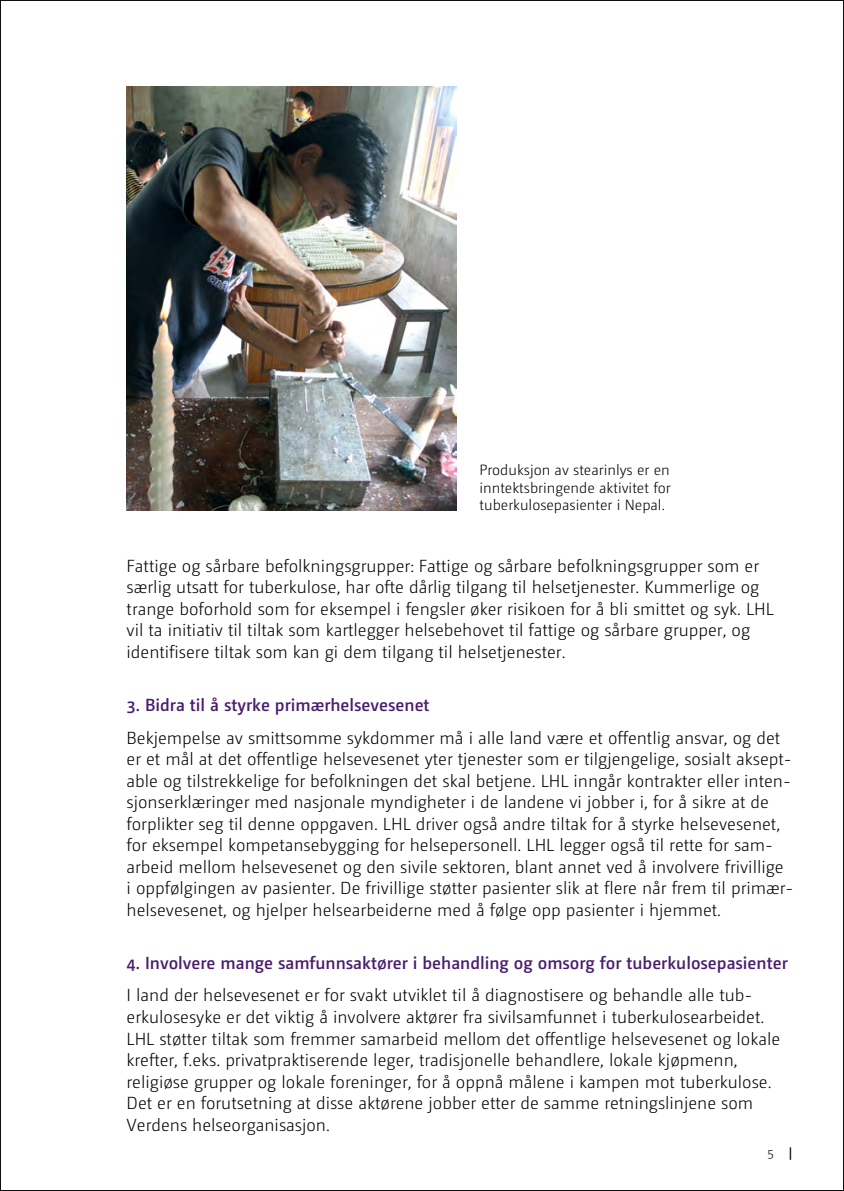
<style>
.page{position:relative;width:844px;height:1191px;background:#fff}
.page>*{position:absolute;margin:0;border:0;box-sizing:border-box;transform-origin:0 0}
.t1{font:300 17.5px/21.5px "Camingo Dos";color:#000}
.t2{font:600 17.5px "Camingo Dos";color:#4a1d6f}
.t3{font:300 14.88px/17.5px "Camingo Dos";color:#000;text-align:justify}
.t4{font:300 13.12px "Camingo Dos";color:#000}
.s1{font-weight:400}
</style>
<div class="page">
<img style="left:126px;top:86px;width:330px;height:424px">
<p class="t3" style="left:479px;top:461px;width:193px">Produksjon av stearinlys er en inntektsbringende aktivitet for tuberkulosepasienter i Nepal.</p>
<p class="t1" style="left:126px;top:555px;width:648px">Fattige og sårbare befolkningsgrupper: Fattige og sårbare befolkningsgrupper som er særlig utsatt for tuberkulose, har ofte dårlig tilgang til helsetjenester. Kummerlige og trange boforhold som for eksempel i fengsler øker risikoen for å bli smittet og syk. LHL vil ta initiativ til tiltak som kartlegger helsebehovet til fattige og sårbare grupper, og identifisere tiltak som kan gi dem tilgang til helsetjenester.</p>
<p class="t2" style="left:126px;top:694px;width:304px">3. Bidra til å styrke primærhelsevesenet</p>
<p class="t1" style="left:126px;top:727px;width:668px">Bekjempelse av smittsomme sykdommer må i alle land være et offentlig ansvar, og det er et mål at det offentlige helsevesenet yter tjenester som er tilgjengelige, sosialt aksept&shy;able og tilstrekkelige for befolkningen det skal betjene. LHL inngår kontrakter eller inten&shy;sjonserklæringer med nasjonale myndigheter i de landene vi jobber i, for å sikre at de forplikter seg til denne oppgaven. LHL driver også andre tiltak for å styrke helsevesenet, for eksempel kompetansebygging for helsepersonell. LHL legger også til rette for sam&shy;arbeid mellom helsevesenet og den sivile sektoren, blant annet ved å involvere frivillige<br>i oppfølgingen av pasienter. De frivillige støtter pasienter slik at flere når frem til primær&shy;helsevesenet, og hjelper helsearbeiderne med å følge opp pasienter i hjemmet.</p>
<p class="t2" style="left:126px;top:952px;width:662px">4. Involvere mange samfunnsaktører i behandling og omsorg for tuberkulosepasienter</p>
<p class="t1" style="left:126px;top:984px;width:655px">I land der helsevesenet er for svakt utviklet til å diagnostisere og behandle alle tub&shy;erkulosesyke er det viktig å involvere aktører fra sivilsamfunnet i tuberkulosearbeidet.<br>LHL støtter tiltak som fremmer samarbeid mellom det offentlige helsevesenet og lokale krefter, f.eks. privatpraktiserende leger, tradisjonelle behandlere, lokale kjøpmenn, religiøse grupper og lokale foreninger, for å oppnå målene i kampen mot tuberkulose.<br>Det er en forutsetning at disse aktørene jobber etter de samme retningslinjene som Verdens helseorganisasjon.</p>
<p class="t4" style="left:767px;top:1145px;width:26px">5 <span class="s1">|</span></p>
</div>
